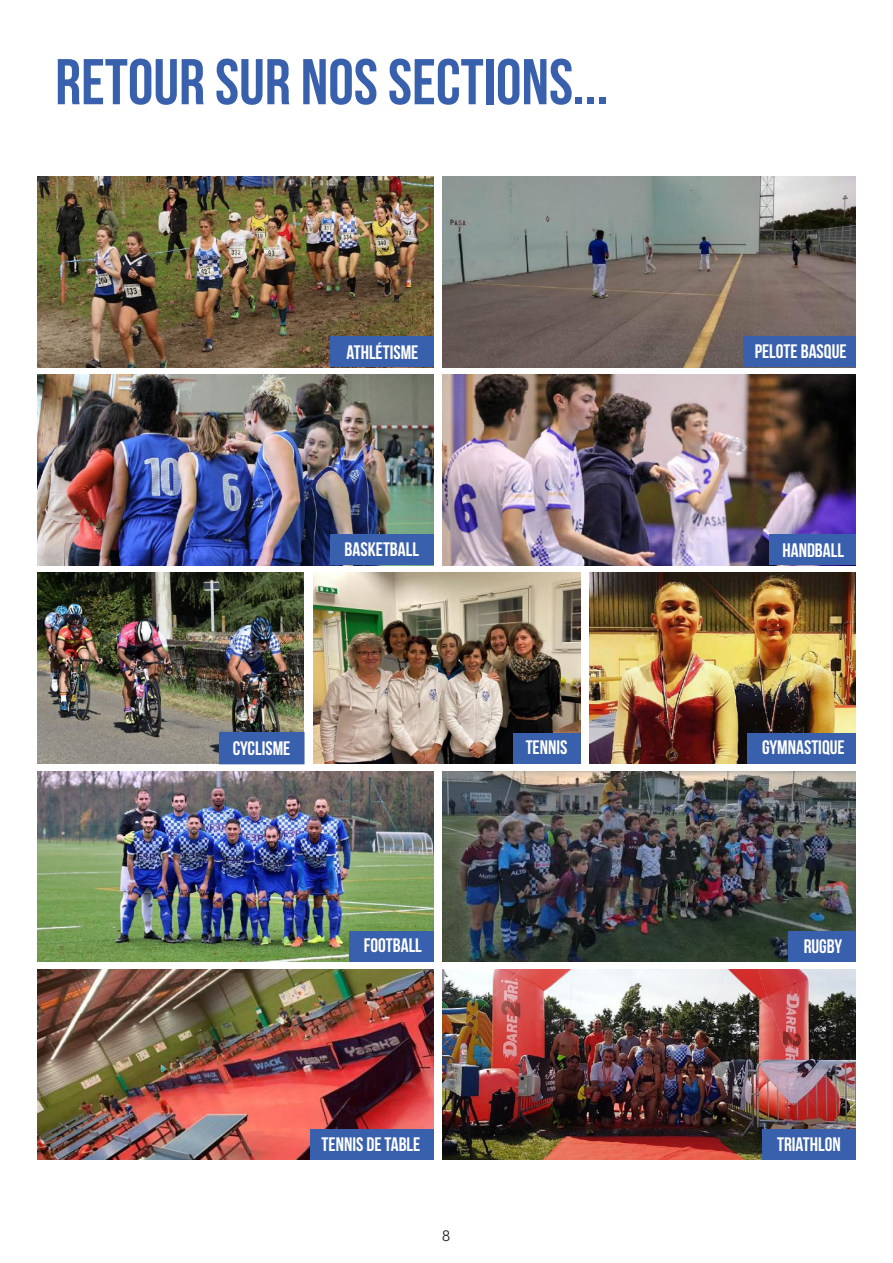
<style>
.page{position:relative;width:893px;height:1263px;background:#fff}
.page>*{position:absolute;margin:0;border:0;box-sizing:border-box;transform-origin:0 0}
.t1{font:64.5px "Bebas Neue";color:#3960ac}
.t2{font:19.5px "Bebas Neue";color:#fff}
.t3{font:15px "Avenir Next";color:#241f1f}
</style>
<div class="page">
<img style="left:37px;top:176px;width:397px;height:191px">
<img style="left:37px;top:375px;width:397px;height:190px">
<img style="left:442px;top:771px;width:414px;height:191px">
<img style="left:37px;top:573px;width:267px;height:190px">
<img style="left:37px;top:771px;width:397px;height:191px">
<img style="left:589px;top:573px;width:267px;height:190px">
<img style="left:442px;top:375px;width:414px;height:190px">
<img style="left:442px;top:176px;width:414px;height:191px">
<img style="left:37px;top:969px;width:397px;height:191px">
<img style="left:314px;top:573px;width:267px;height:190px">
<img style="left:442px;top:969px;width:414px;height:191px">
<div style="left:330px;top:336px;width:104px;height:31px;background:#3960ac"></div>
<div style="left:744px;top:336px;width:112px;height:31px;background:#3960ac"></div>
<div style="left:330px;top:534px;width:104px;height:31px;background:#3960ac"></div>
<div style="left:769px;top:534px;width:87px;height:31px;background:#3960ac"></div>
<div style="left:219px;top:732px;width:86px;height:32px;background:#3960ac"></div>
<div style="left:513px;top:732px;width:68px;height:31px;background:#3960ac"></div>
<div style="left:350px;top:931px;width:84px;height:31px;background:#3960ac"></div>
<div style="left:748px;top:732px;width:108px;height:31px;background:#3960ac"></div>
<div style="left:788px;top:931px;width:68px;height:31px;background:#3960ac"></div>
<div style="left:311px;top:1129px;width:123px;height:31px;background:#3960ac"></div>
<div style="left:762px;top:1129px;width:94px;height:31px;background:#3960ac"></div>
<h1 class="t1" style="left:55px;top:47px;width:555px">RETOUR SUR NOS SECTIONS...</h1>
<p class="t2" style="left:347px;top:341px;width:73px">ATHLÉTISME</p>
<p class="t2" style="left:755px;top:340px;width:93px">PELOTE BASQUE</p>
<p class="t2" style="left:345px;top:538px;width:76px">BASKETBALL</p>
<p class="t2" style="left:782px;top:539px;width:63px">HANDBALL</p>
<p class="t2" style="left:233px;top:737px;width:59px">CYCLISME</p>
<p class="t2" style="left:526px;top:737px;width:43px">TENNIS</p>
<p class="t2" style="left:364px;top:935px;width:60px">FOOTBALL</p>
<p class="t2" style="left:762px;top:737px;width:84px">GYMNASTIQUE</p>
<p class="t2" style="left:804px;top:936px;width:40px">RUGBY</p>
<p class="t2" style="left:322px;top:1134px;width:100px">TENNIS DE TABLE</p>
<p class="t2" style="left:777px;top:1134px;width:65px">TRIATHLON</p>
<p class="t3" style="left:442px;top:1223px;width:10px">8</p>
</div>
